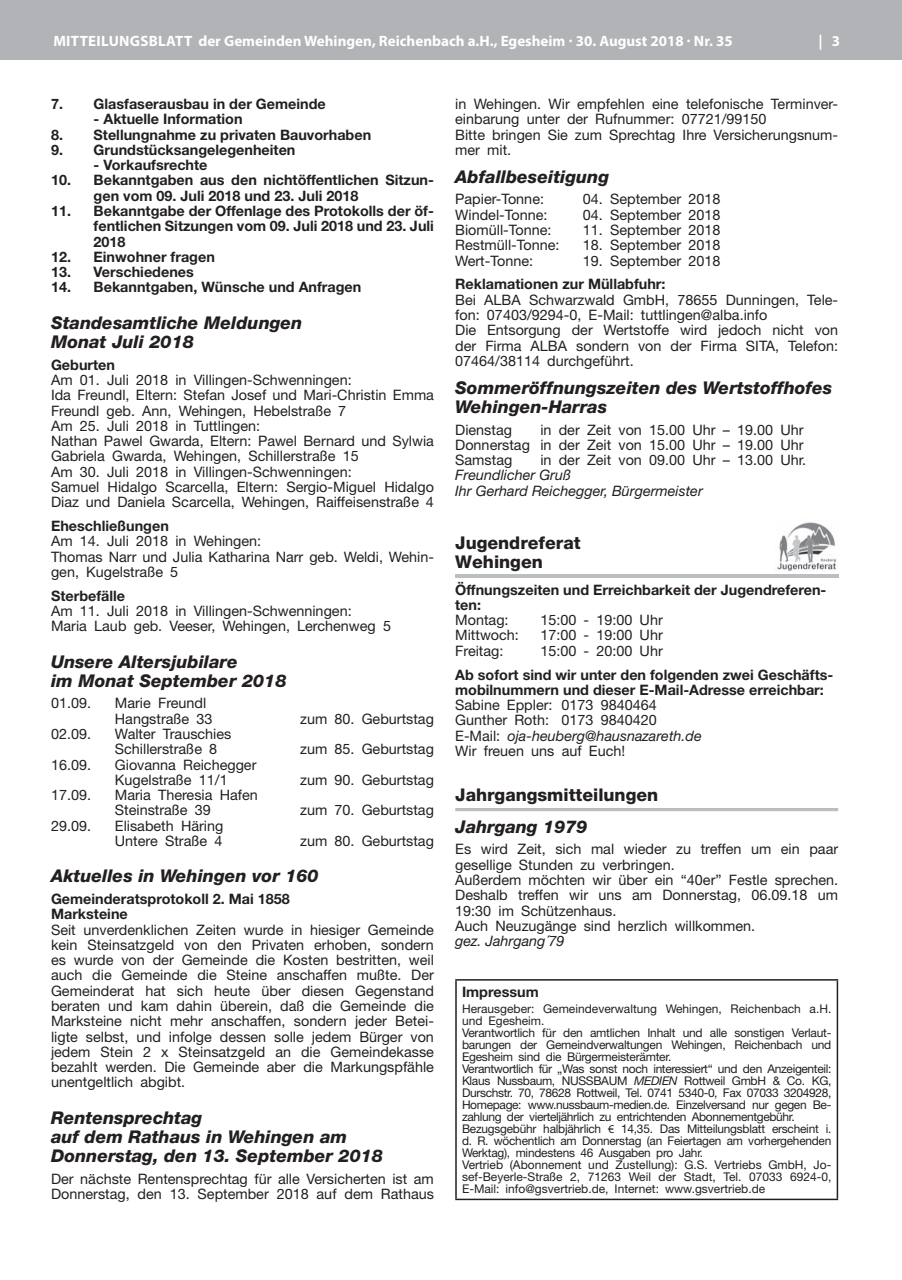
<style>
.page{position:relative;width:902px;height:1280px;background:#fff}
.page>*{position:absolute;margin:0;border:0;box-sizing:border-box;transform-origin:0 0}
.t1{font:italic 800 17.55px/19.4px "Helvetica Neue";color:#231f20}
.t2{font:800 17.55px/19.2px "Helvetica Neue";color:#231f20}
.t3{font:700 15px "Myriad Pro";color:#fff}
.t4{font:14.4px/15.3px "Helvetica Neue";color:#231f20}
.t5{font:700 14.4px/15.3px "Helvetica Neue";color:#231f20}
.t6{font:italic 14.4px/15.3px "Helvetica Neue";color:#231f20}
.t7{font:12px/12px "Helvetica Neue";letter-spacing:-.02em;color:#231f20}
.s1{font-style:italic}
.s2{font-family:"Myriad Pro"}
</style>
<div class="page">
<div style="left:0;top:0;width:901px;height:60px;background:#b2b3b7"></div>
<hr style="left:455px;top:808px;width:383px;height:3px;background:#bcbdc0">
<hr style="left:455px;top:574px;width:383px;height:4px;background:#bdbec1">
<img style="left:777px;top:522px;width:60px;height:49px">
<hr style="left:455px;top:979px;width:383px;height:2px;background:#231f20">
<hr style="left:455px;top:981px;width:1px;height:218px;background:#231f20">
<hr style="left:836px;top:981px;width:2px;height:218px;background:#231f20">
<hr style="left:455px;top:1199px;width:383px;height:1px;background:#231f20">
<p class="t3" style="left:53px;top:31px;width:680px">MITTEILUNGSBLATT der Gemeinden Wehingen, Reichenbach a.H., Egesheim · 30. August 2018 · Nr. 35</p>
<p class="t3" style="left:818px;top:31px;width:23px">| 3</p>
<p class="t5" style="left:51px;top:96px;width:276px">7. Glasfaserausbau in der Gemeinde</p>
<p class="t5" style="left:94px;top:111px;width:150px">- Aktuelle Information</p>
<p class="t5" style="left:51px;top:127px;width:321px">8. Stellungnahme zu privaten Bauvorhaben</p>
<p class="t5" style="left:51px;top:142px;width:246px">9. Grundstücksangelegenheiten</p>
<p class="t5" style="left:94px;top:157px;width:115px">- Vorkaufsrechte</p>
<p class="t5" style="left:94px;top:172px;width:342px;text-indent:-43px">10. Bekanntgaben aus den nichtöffentlichen Sitzun&shy;gen vom 09. Juli 2018 und 23. Juli 2018</p>
<p class="t5" style="left:94px;top:203px;width:342px;text-align:justify;text-indent:-43px">11. Bekanntgabe der Offenlage des Protokolls der öf&shy;fentlichen Sitzungen vom 09. Juli 2018 und 23. Juli 2018</p>
<p class="t5" style="left:51px;top:249px;width:165px">12. Einwohner fragen</p>
<p class="t5" style="left:51px;top:264px;width:144px">13. Verschiedenes</p>
<p class="t5" style="left:51px;top:279px;width:312px">14. Bekanntgaben, Wünsche und Anfragen</p>
<p class="t1" style="left:51px;top:313px;width:253px">Standesamtliche Meldungen<br>Monat Juli 2018</p>
<p class="t5" style="left:51px;top:357px;width:65px">Geburten</p>
<p class="t4" style="left:51px;top:372px;width:384px">Am 01. Juli 2018 in Villingen-Schwenningen:<br>Ida Freundl, Eltern: Stefan Josef und Mari-Christin Emma Freundl geb. Ann, Wehingen, Hebelstraße 7<br>Am 25. Juli 2018 in Tuttlingen:<br>Nathan Pawel Gwarda, Eltern: Pawel Bernard und Sylwia Gabriela Gwarda, Wehingen, Schillerstraße 15<br>Am 30. Juli 2018 in Villingen-Schwenningen:<br>Samuel Hidalgo Scarcella, Eltern: Sergio-Miguel Hidalgo Diaz und Daniela Scarcella, Wehingen, Raiffeisenstraße 4</p>
<p class="t5" style="left:51px;top:518px;width:119px">Eheschließungen</p>
<p class="t4" style="left:51px;top:533px;width:384px">Am 14. Juli 2018 in Wehingen:<br>Thomas Narr und Julia Katharina Narr geb. Weldi, Wehin&shy;gen, Kugelstraße 5</p>
<p class="t5" style="left:51px;top:588px;width:76px">Sterbefälle</p>
<p class="t4" style="left:51px;top:603px;width:341px">Am 11. Juli 2018 in Villingen-Schwenningen:<br>Maria Laub geb. Veeser, Wehingen, Lerchenweg 5</p>
<p class="t1" style="left:51px;top:651px;width:237px">Unsere Altersjubilare<br>im Monat September 2018</p>
<p class="t4" style="left:51px;top:695px;width:42px">01.09.</p>
<p class="t4" style="left:115px;top:695px;width:99px">Marie Freundl<br>Hangstraße 33</p>
<p class="t4" style="left:300px;top:711px;width:135px">zum 80. Geburtstag</p>
<p class="t4" style="left:51px;top:726px;width:42px">02.09.</p>
<p class="t4" style="left:115px;top:726px;width:118px">Walter Trauschies<br>Schillerstraße 8</p>
<p class="t4" style="left:51px;top:757px;width:42px">16.09.</p>
<p class="t4" style="left:115px;top:757px;width:143px">Giovanna Reichegger<br>Kugelstraße 11/1</p>
<p class="t4" style="left:51px;top:787px;width:42px">17.09.</p>
<p class="t4" style="left:115px;top:787px;width:144px">Maria Theresia Hafen<br>Steinstraße 39</p>
<p class="t4" style="left:300px;top:741px;width:135px">zum 85. Geburtstag</p>
<p class="t4" style="left:300px;top:772px;width:135px">zum 90. Geburtstag</p>
<p class="t4" style="left:300px;top:802px;width:135px">zum 70. Geburtstag</p>
<p class="t4" style="left:51px;top:818px;width:42px">29.09.</p>
<p class="t4" style="left:115px;top:818px;width:110px">Elisabeth Häring<br>Untere Straße 4</p>
<p class="t4" style="left:300px;top:833px;width:135px">zum 80. Geburtstag</p>
<p class="t1" style="left:51px;top:866px;width:269px">Aktuelles in Wehingen vor 160</p>
<p class="t5" style="left:51px;top:891px;width:240px">Gemeinderatsprotokoll 2. Mai 1858<br>Marksteine</p>
<p class="t4" style="left:51px;top:921px;width:384px;text-align:justify">Seit unverdenklichen Zeiten wurde in hiesiger Gemeinde kein Steinsatzgeld von den Privaten erhoben, sondern es wurde von der Gemeinde die Kosten bestritten, weil auch die Gemeinde die Steine anschaffen mußte. Der Gemeinderat hat sich heute über diesen Gegenstand beraten und kam dahin überein, daß die Gemeinde die Marksteine nicht mehr anschaffen, sondern jeder Betei&shy;ligte selbst, und infolge dessen solle jedem Bürger von jedem Stein 2 x Steinsatzgeld an die Gemeindekasse bezahlt werden. Die Gemeinde aber die Markungspfähle unentgeltlich abgibt.</p>
<p class="t1" style="left:51px;top:1108px;width:333px">Rentensprechtag<br>auf dem Rathaus in Wehingen am<br>Donnerstag, den 13. September 2018</p>
<p class="t4" style="left:51px;top:1171px;width:384px">Der nächste Rentensprechtag für alle Versicherten ist am<br>Donnerstag, den 13. September 2018 auf dem Rathaus</p>
<p class="t4" style="left:455px;top:96px;width:384px">in Wehingen. Wir empfehlen eine telefonische Terminver&shy;einbarung unter der Rufnummer: 07721/99150<br>Bitte bringen Sie zum Sprechtag Ihre Versicherungsnum&shy;mer mit.</p>
<p class="t1" style="left:455px;top:167px;width:155px">Abfallbeseitigung</p>
<p class="t4" style="left:455px;top:191px;width:90px">Papier-Tonne:</p>
<p class="t4" style="left:583px;top:191px;width:139px">04. September 2018</p>
<p class="t4" style="left:455px;top:207px;width:94px">Windel-Tonne:</p>
<p class="t4" style="left:583px;top:207px;width:139px">04. September 2018</p>
<p class="t4" style="left:455px;top:222px;width:98px">Biomüll-Tonne:</p>
<p class="t4" style="left:583px;top:222px;width:139px">11. September 2018</p>
<p class="t4" style="left:455px;top:237px;width:106px">Restmüll-Tonne:</p>
<p class="t4" style="left:583px;top:237px;width:139px">18. September 2018</p>
<p class="t4" style="left:455px;top:253px;width:79px">Wert-Tonne:</p>
<p class="t4" style="left:583px;top:253px;width:139px">19. September 2018</p>
<p class="t5" style="left:455px;top:276px;width:212px">Reklamationen zur Müllabfuhr:</p>
<p class="t4" style="left:455px;top:292px;width:384px">Bei ALBA Schwarzwald GmbH, 78655 Dunningen, Tele&shy;fon: 07403/9294-0, E-Mail: tuttlingen@alba.info<br>Die Entsorgung der Wertstoffe wird jedoch nicht von der Firma ALBA sondern von der Firma SITA, Telefon:<br>07464/38114 durchgeführt.</p>
<p class="t1" style="left:455px;top:378px;width:378px">Sommeröffnungszeiten des Wertstoffhofes<br>Wehingen-Harras</p>
<p class="t4" style="left:455px;top:422px;width:58px">Dienstag</p>
<p class="t4" style="left:455px;top:422px;width:350px;text-align:justify;text-indent:85px">in der Zeit von 15.00 Uhr – 19.00 Uhr Donnerstag in der Zeit von 15.00 Uhr – 19.00 Uhr Samstag</p>
<p class="t4" style="left:540px;top:452px;width:267px">in der Zeit von 09.00 Uhr – 13.00 Uhr.</p>
<p class="t6" style="left:455px;top:467px;width:249px">Freundlicher Gruß<br>Ihr Gerhard Reichegger, Bürgermeister</p>
<p class="t2" style="left:455px;top:533px;width:127px">Jugendreferat<br>Wehingen</p>
<p class="t5" style="left:455px;top:581px;width:373px">Öffnungszeiten und Erreichbarkeit der Jugendreferen&shy;ten:</p>
<p class="t4" style="left:455px;top:612px;width:55px">Montag:</p>
<p class="t4" style="left:540px;top:612px;width:124px">15:00 - 19:00 Uhr</p>
<p class="t4" style="left:455px;top:627px;width:65px">Mittwoch:</p>
<p class="t4" style="left:540px;top:627px;width:124px">17:00 - 19:00 Uhr</p>
<p class="t4" style="left:455px;top:643px;width:50px">Freitag:</p>
<p class="t4" style="left:540px;top:643px;width:124px">15:00 - 20:00 Uhr</p>
<p class="t5" style="left:455px;top:666px;width:379px">Ab sofort sind wir unter den folgenden zwei Geschäfts&shy;mobilnummern und dieser E-Mail-Adresse erreichbar:</p>
<p class="t4" style="left:455px;top:697px;width:248px">Sabine Eppler: 0173 9840464<br>Gunther Roth: 0173 9840420<br>E-Mail: <span class="s1">oja-heuberg@hausnazareth.de<br></span>Wir freuen uns auf Euch!</p>
<p class="t2" style="left:455px;top:785px;width:204px">Jahrgangsmitteilungen</p>
<p class="t1" style="left:455px;top:817px;width:134px">Jahrgang 1979</p>
<p class="t4" style="left:455px;top:841px;width:384px">Es wird Zeit, sich mal wieder zu treffen um ein paar gesellige Stunden zu verbringen.<br>Außerdem möchten wir über ein “40er” Festle sprechen.<br>Deshalb treffen wir uns am Donnerstag, 06.09.18 um 19:30 im Schützenhaus.<br>Auch Neuzugänge sind herzlich willkommen.</p>
<p class="t6" style="left:455px;top:933px;width:111px">gez. Jahrgang´79</p>
<p class="t5" style="left:462px;top:984px;width:78px">Impressum</p>
<p class="t7" style="left:462px;top:1003px;width:371px">Herausgeber: Gemeindeverwaltung Wehingen, Reichenbach a.H. und Egesheim.<br>Verantwortlich für den amtlichen Inhalt und alle sonstigen Verlaut&shy;barungen der Gemeindverwaltungen Wehingen, Reichenbach und Egesheim sind die Bürgermeisterämter.<br>Verantwortlich für „Was sonst noch interessiert“ und den Anzeigenteil:<br>Klaus Nussbaum, NUSSBAUM <span class="s1">MEDIEN</span> Rottweil GmbH &amp; Co. KG, Durschstr. 70, 78628 Rottweil, Tel. 0741 5340-0, Fax 07033 3204928, Homepage: www.nussbaum-medien.de. Einzelversand nur gegen Be&shy;zahlung der vierteljährlich zu entrichtenden Abonnementgebühr.<br>Bezugsgebühr halbjährlich <span class="s2">€</span> 14,35. Das Mitteilungsblatt erscheint i. d. R. wöchentlich am Donnerstag (an Feiertagen am vorhergehenden Werktag), mindestens 46 Ausgaben pro Jahr.<br>Vertrieb (Abonnement und Zustellung): G.S. Vertriebs GmbH, Jo&shy;sef-Beyerle-Straße 2, 71263 Weil der Stadt, Tel. 07033 6924-0, E-Mail: info@gsvertrieb.de, Internet: www.gsvertrieb.de</p>
</div>
